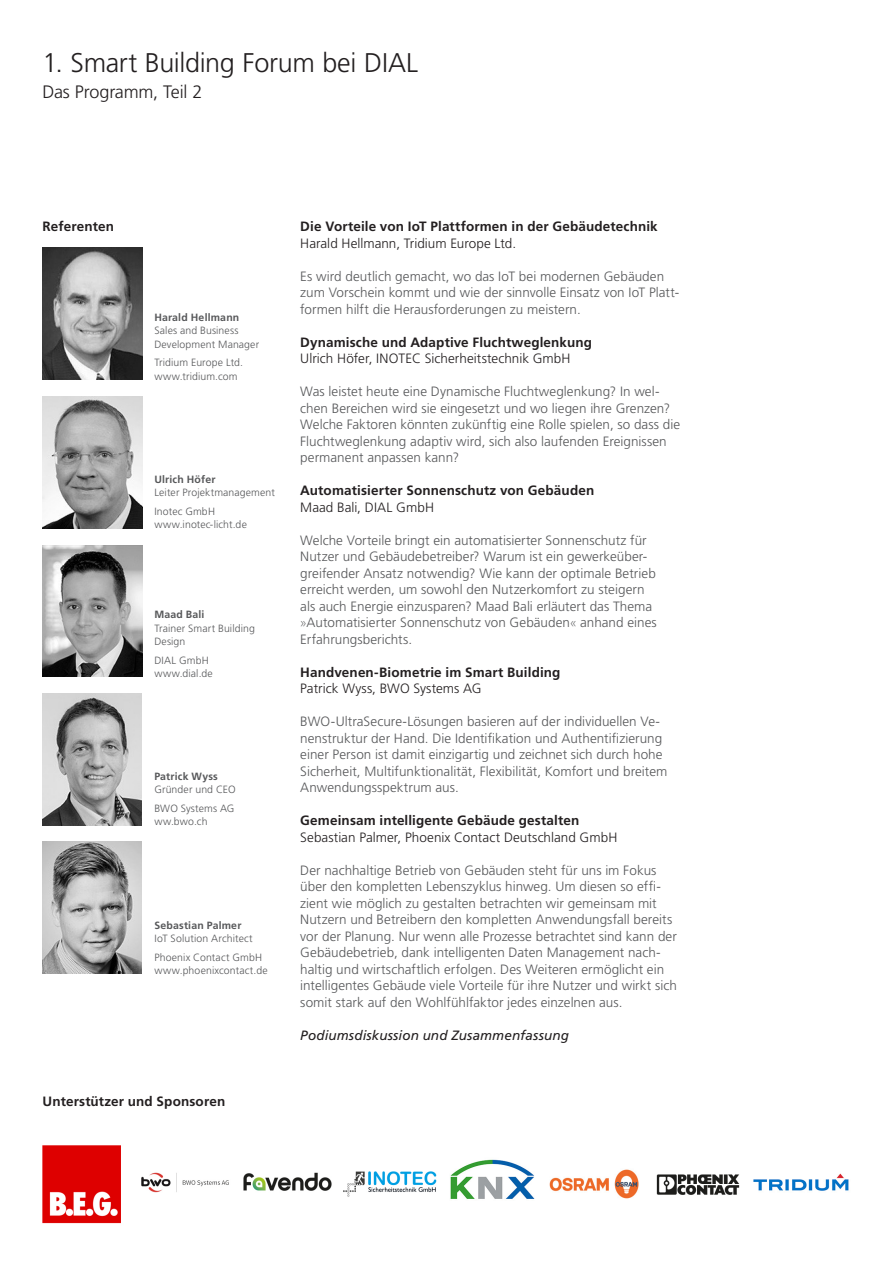
<style>
.page{position:relative;width:893px;height:1263px;background:#fff}
.page>*{position:absolute;margin:0;border:0;box-sizing:border-box;transform-origin:0 0}
.t1{font:300 27px "Frutiger LT Std";letter-spacing:-.015em;color:#231f20}
.t2{font:300 18px "Frutiger LT Std";letter-spacing:-.015em;color:#231f20}
.t3{font:300 13.5px/16.5px "Frutiger LT Std";letter-spacing:.005em;color:#57585a}
.t4{font:700 13.5px "Frutiger LT Std";letter-spacing:.01em;color:#231f20}
.t5{font:300 13.5px "Frutiger LT Std";letter-spacing:.005em;color:#231f20}
.t6{font:italic 13.5px "Frutiger LT Std";letter-spacing:.005em;color:#231f20}
.DAK_Infotext_Margina{font:300 10.5px/13.5px "Frutiger LT Std";letter-spacing:.01em;color:#57585a}
.DAK_Infotext_Margina-2{font:700 10.5px "Frutiger LT Std";letter-spacing:.02em;color:#57585a}
.s1{font-family:"Frutiger Neue LTW1 G";font-weight:100}
</style>
<div class="page">
<img style="left:43px;top:694px;width:99px;height:131px">
<img style="left:43px;top:248px;width:99px;height:132px">
<img style="left:43px;top:842px;width:99px;height:132px">
<img style="left:43px;top:396px;width:99px;height:132px">
<img style="left:43px;top:545px;width:99px;height:132px">
<img style="left:42px;top:1145px;width:79px;height:79px">
<img style="left:141px;top:1171px;width:296px;height:26px">
<img style="left:450px;top:1159px;width:85px;height:40px">
<img style="left:549px;top:1169px;width:300px;height:30px">
<p class="t1" style="left:43px;top:47px;width:377px">1. Smart Building Forum bei DIAL</p>
<p class="t2" style="left:43px;top:82px;width:161px">Das Programm, Teil 2</p>
<p class="t4" style="left:43px;top:219px;width:73px">Referenten</p>
<p class="DAK_Infotext_Margina-2" style="left:154px;top:311px;width:86px">Harald Hellmann</p>
<p class="DAK_Infotext_Margina" style="left:154px;top:324px;width:106px">Sales and Business<br>Development Manager</p>
<p class="DAK_Infotext_Margina" style="left:154px;top:356px;width:90px">Tridium Europe Ltd.</p>
<p class="DAK_Infotext_Margina" style="left:154px;top:370px;width:85px">www.tridium.com</p>
<p class="DAK_Infotext_Margina-2" style="left:154px;top:473px;width:63px">Ulrich Höfer</p>
<p class="DAK_Infotext_Margina" style="left:154px;top:486px;width:122px">Leiter Projektmanagement</p>
<p class="DAK_Infotext_Margina" style="left:154px;top:505px;width:62px">Inotec GmbH</p>
<p class="DAK_Infotext_Margina" style="left:154px;top:518px;width:94px">www.inotec-licht.de</p>
<p class="DAK_Infotext_Margina-2" style="left:154px;top:608px;width:52px">Maad Bali</p>
<p class="DAK_Infotext_Margina" style="left:154px;top:621px;width:102px">Trainer Smart Building<br>Design</p>
<p class="DAK_Infotext_Margina" style="left:154px;top:654px;width:56px">DIAL GmbH</p>
<p class="DAK_Infotext_Margina" style="left:154px;top:667px;width:60px">www.dial.de</p>
<p class="DAK_Infotext_Margina-2" style="left:154px;top:770px;width:65px">Patrick Wyss</p>
<p class="DAK_Infotext_Margina" style="left:154px;top:783px;width:83px">Gründer und CEO</p>
<p class="DAK_Infotext_Margina" style="left:154px;top:802px;width:82px">BWO Systems AG</p>
<p class="DAK_Infotext_Margina" style="left:154px;top:815px;width:55px">ww.bwo.ch</p>
<p class="DAK_Infotext_Margina-2" style="left:154px;top:919px;width:89px">Sebastian Palmer</p>
<p class="DAK_Infotext_Margina" style="left:154px;top:932px;width:100px">IoT Solution Architect</p>
<p class="DAK_Infotext_Margina" style="left:154px;top:950px;width:109px">Phoenix Contact GmbH</p>
<p class="DAK_Infotext_Margina" style="left:154px;top:964px;width:115px">www.phoenixcontact.de</p>
<p class="t4" style="left:43px;top:1093px;width:184px">Unterstützer und Sponsoren</p>
<p class="t4" style="left:300px;top:219px;width:359px">Die Vorteile von IoT Plattformen in der Gebäudetechnik</p>
<p class="t5" style="left:300px;top:236px;width:217px">Harald Hellmann, Tridium Europe Ltd.</p>
<p class="t3" style="left:300px;top:268px;width:380px">Es wird deutlich gemacht, wo das IoT bei modernen Gebäuden zum Vorschein kommt und wie der sinnvolle Einsatz von IoT Platt&shy;formen hilft die Herausforderungen zu meistern.</p>
<p class="t4" style="left:300px;top:334px;width:293px">Dynamische und Adaptive Fluchtweglenkung</p>
<p class="t5" style="left:300px;top:351px;width:272px">Ulrich Höfer, INOTEC Sicherheitstechnik GmbH</p>
<p class="t3" style="left:300px;top:384px;width:381px">Was leistet heute eine Dynamische Fluchtweglenkung? In wel&shy;chen Bereichen wird sie eingesetzt und wo liegen ihre Grenzen?<br>Welche Faktoren könnten zukünftig eine Rolle spielen, so dass die Fluchtweglenkung adaptiv wird, sich also laufenden Ereignissen permanent anpassen kann?</p>
<p class="t4" style="left:300px;top:483px;width:296px">Automatisierter Sonnenschutz von Gebäuden</p>
<p class="t5" style="left:300px;top:500px;width:135px">Maad Bali, DIAL GmbH</p>
<p class="t3" style="left:300px;top:532px;width:358px">Welche Vorteile bringt ein automatisierter Sonnenschutz für Nutzer und Gebäudebetreiber? Warum ist ein gewerkeüber&shy;greifender Ansatz notwendig? Wie kann der optimale Betrieb erreicht werden, um sowohl den Nutzerkomfort zu steigern als auch Energie einzusparen? Maad Bali erläutert das Thema <span class="s1">»</span>Automatisierter Sonnenschutz von Gebäuden<span class="s1">«</span> anhand eines</p>
<p class="t3" style="left:300px;top:631px;width:113px">Erfahrungsberichts.</p>
<p class="t4" style="left:300px;top:664px;width:262px">Handvenen-Biometrie im Smart Building</p>
<p class="t5" style="left:300px;top:681px;width:183px">Patrick Wyss, BWO Systems AG</p>
<p class="t3" style="left:300px;top:714px;width:369px">BWO-UltraSecure-Lösungen basieren auf der individuellen Ve&shy;nenstruktur der Hand. Die Identifikation und Authentifizierung einer Person ist damit einzigartig und zeichnet sich durch hohe Sicherheit, Multifunktionalität, Flexibilität, Komfort und breitem Anwendungsspektrum aus.</p>
<p class="t4" style="left:300px;top:813px;width:280px">Gemeinsam intelligente Gebäude gestalten</p>
<p class="t5" style="left:300px;top:830px;width:319px">Sebastian Palmer, Phoenix Contact Deutschland GmbH</p>
<p class="t3" style="left:300px;top:862px;width:378px">Der nachhaltige Betrieb von Gebäuden steht für uns im Fokus über den kompletten Lebenszyklus hinweg. Um diesen so effi&shy;zient wie möglich zu gestalten betrachten wir gemeinsam mit Nutzern und Betreibern den kompletten Anwendungsfall bereits vor der Planung. Nur wenn alle Prozesse betrachtet sind kann der Gebäudebetrieb, dank intelligenten Daten Management nach&shy;haltig und wirtschaftlich erfolgen. Des Weiteren ermöglicht ein intelligentes Gebäude viele Vorteile für ihre Nutzer und wirkt sich somit stark auf den Wohlfühlfaktor jedes einzelnen aus.</p>
<p class="t6" style="left:300px;top:1027px;width:270px">Podiumsdiskussion und Zusammenfassung</p>
</div>
